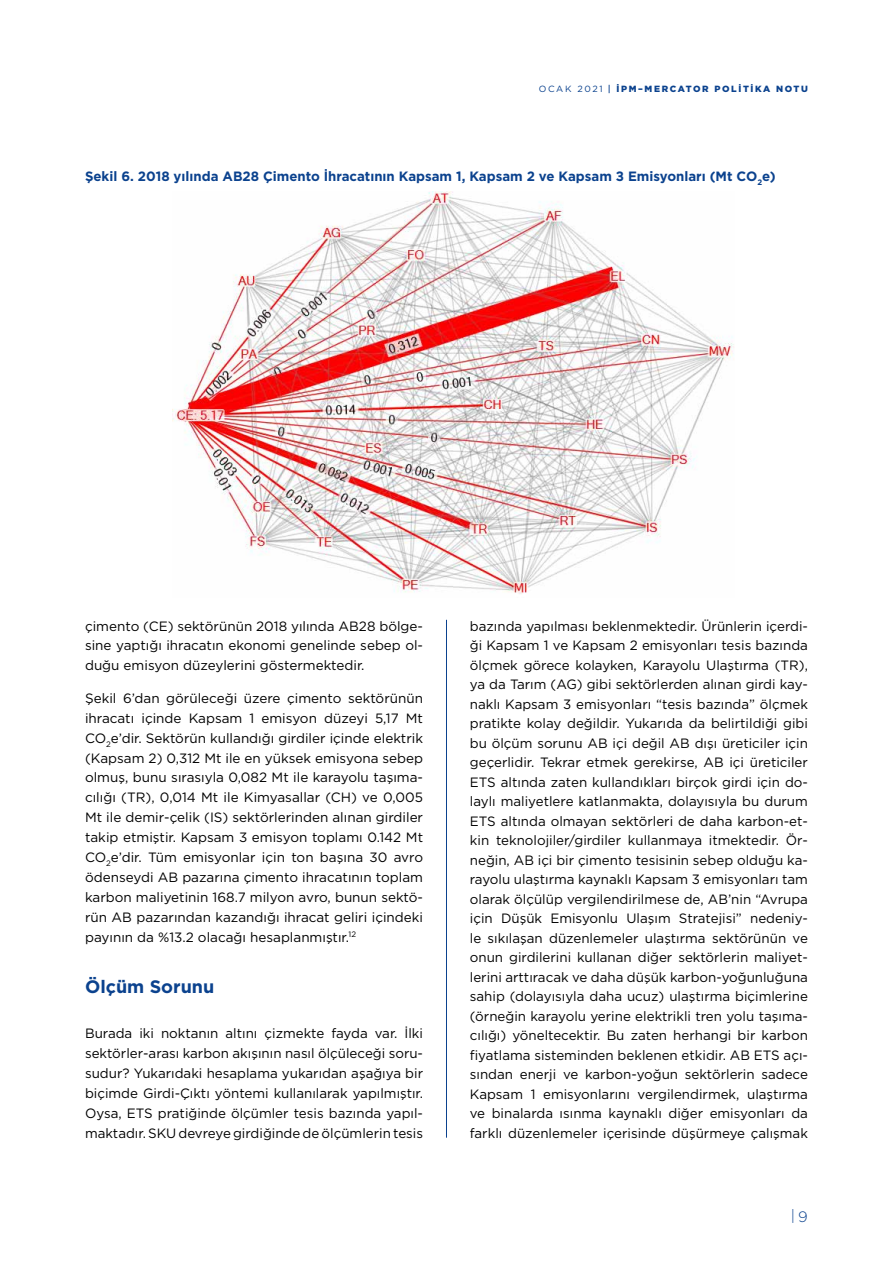
<style>
.page{position:relative;width:893px;height:1263px;background:#fff}
.page>*{position:absolute;margin:0;border:0;box-sizing:border-box;transform-origin:0 0}
.t1{font:700 18px "Gotham";color:#0b428e}
.t2{font:300 15px "Gotham";color:#0b428e}
.t3{font:13.5px/19.5px "Gotham";color:#000;text-align:justify}
.t4{font:700 13.5px "Gotham";color:#0b428e}
.t5{font:900 9px "Gotham";letter-spacing:.18em;color:#0b428e}
.s1{font-weight:400}
.s2{font-weight:500}
</style>
<div class="page">
<hr style="left:446px;top:620px;width:1px;height:518px;background:#0b428e">
<img style="left:172px;top:191px;width:562px;height:403px">
<p class="t5" style="left:539px;top:83px;width:271px"><span class="s1">OCAK 2021</span> <span class="s2">|</span> İPM–MERCATOR POLİTİKA NOTU</p>
<p class="t4" style="left:85px;top:167px;width:692px">Şekil 6. 2018 yılında AB28 Çimento İhracatının Kapsam 1, Kapsam 2 ve Kapsam 3 Emisyonları (Mt CO<sub>2</sub>e)</p>
<p class="t3" style="left:85px;top:616px;width:340px">çimento (CE) sektörünün 2018 yılında AB28 bölge&shy;sine yaptığı ihracatın ekonomi genelinde sebep ol&shy;duğu emisyon düzeylerini göstermektedir.</p>
<p class="t3" style="left:85px;top:688px;width:340px">Şekil 6’dan görüleceği üzere çimento sektörünün ihracatı içinde Kapsam 1 emisyon düzeyi 5,17 Mt CO<sub>2</sub>e’dir. Sektörün kullandığı girdiler içinde elektrik (Kapsam 2) 0,312 Mt ile en yüksek emisyona sebep olmuş, bunu sırasıyla 0,082 Mt ile karayolu taşıma&shy;cılığı (TR), 0,014 Mt ile Kimyasallar (CH) ve 0,005<br>Mt ile demir-çelik (IS) sektörlerinden alınan girdiler takip etmiştir. Kapsam 3 emisyon toplamı 0.142 Mt CO<sub>2</sub>e’dir. Tüm emisyonlar için ton başına 30 avro ödenseydi AB pazarına çimento ihracatının toplam karbon maliyetinin 168.7 milyon avro, bunun sektö&shy;rün AB pazarından kazandığı ihracat geliri içindeki payının da %13.2 olacağı hesaplanmıştır.<sup>12</sup></p>
<h1 class="t1" style="left:85px;top:974px;width:131px">Ölçüm Sorunu</h1>
<p class="t3" style="left:85px;top:1023px;width:340px">Burada iki noktanın altını çizmekte fayda var. İlki sektörler-arası karbon akışının nasıl ölçüleceği soru&shy;sudur? Yukarıdaki hesaplama yukarıdan aşağıya bir biçimde Girdi-Çıktı yöntemi kullanılarak yapılmıştır.<br>Oysa, ETS pratiğinde ölçümler tesis bazında yapıl&shy;maktadır. SKU devreye girdiğinde de ölçümlerin tesis</p>
<p class="t3" style="left:470px;top:616px;width:340px">bazında yapılması beklenmektedir. Ürünlerin içerdi&shy;ği Kapsam 1 ve Kapsam 2 emisyonları tesis bazında ölçmek görece kolayken, Karayolu Ulaştırma (TR), ya da Tarım (AG) gibi sektörlerden alınan girdi kay&shy;naklı Kapsam 3 emisyonları “tesis bazında” ölçmek pratikte kolay değildir. Yukarıda da belirtildiği gibi bu ölçüm sorunu AB içi değil AB dışı üreticiler için geçerlidir. Tekrar etmek gerekirse, AB içi üreticiler ETS altında zaten kullandıkları birçok girdi için do&shy;laylı maliyetlere katlanmakta, dolayısıyla bu durum ETS altında olmayan sektörleri de daha karbon-et&shy;kin teknolojiler/girdiler kullanmaya itmektedir. Ör&shy;neğin, AB içi bir çimento tesisinin sebep olduğu ka&shy;rayolu ulaştırma kaynaklı Kapsam 3 emisyonları tam olarak ölçülüp vergilendirilmese de, AB’nin “Avrupa için Düşük Emisyonlu Ulaşım Stratejisi” nedeniy&shy;le sıkılaşan düzenlemeler ulaştırma sektörünün ve onun girdilerini kullanan diğer sektörlerin maliyet&shy;lerini arttıracak ve daha düşük karbon-yoğunluğuna sahip (dolayısıyla daha ucuz) ulaştırma biçimlerine (örneğin karayolu yerine elektrikli tren yolu taşıma&shy;cılığı) yöneltecektir. Bu zaten herhangi bir karbon fiyatlama sisteminden beklenen etkidir. AB ETS açı&shy;sından enerji ve karbon-yoğun sektörlerin sadece Kapsam 1 emisyonlarını vergilendirmek, ulaştırma ve binalarda ısınma kaynaklı diğer emisyonları da farklı düzenlemeler içerisinde düşürmeye çalışmak</p>
<p class="t2" style="left:791px;top:1207px;width:19px">|9</p>
</div>
